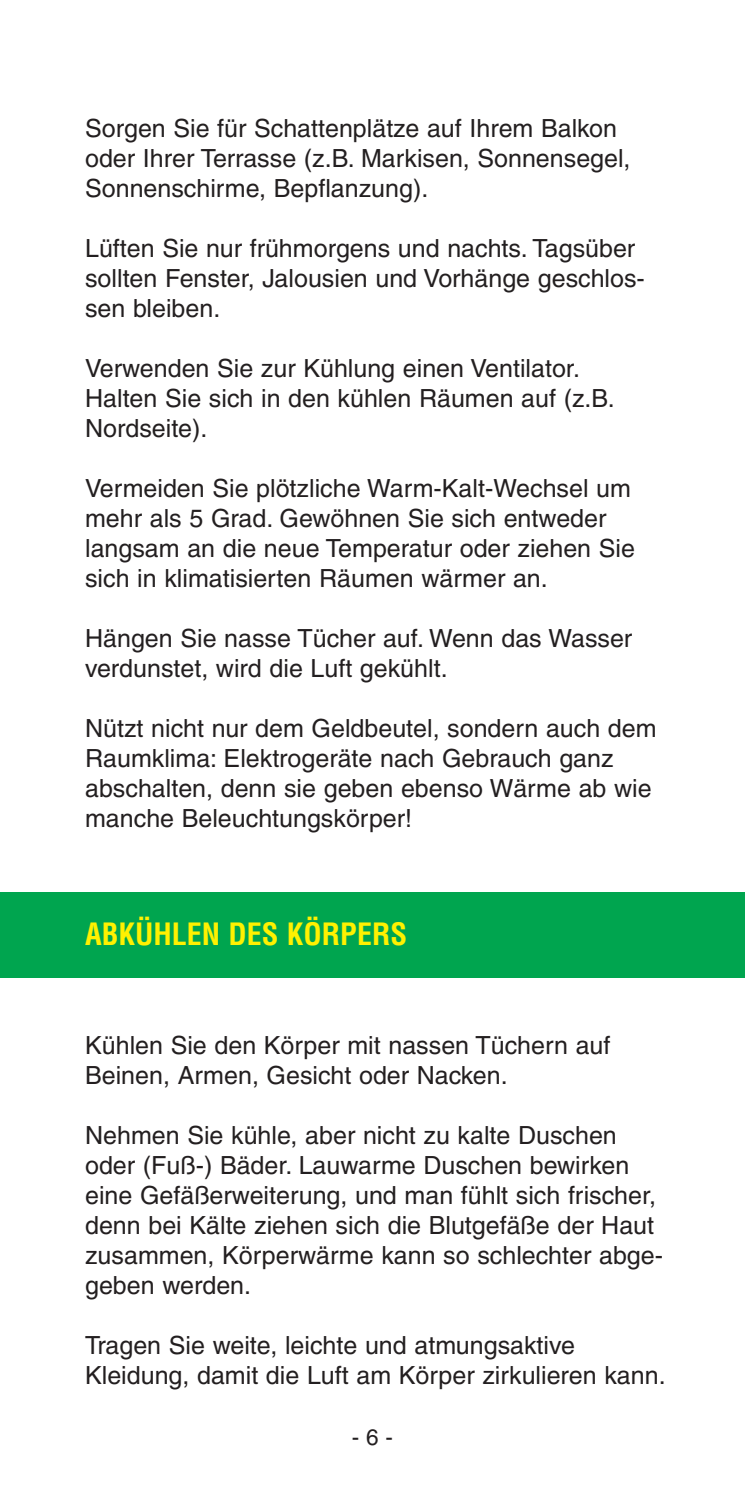
<style>
.page{position:relative;width:745px;height:1489px;background:#fff}
.page>*{position:absolute;margin:0;border:0;box-sizing:border-box;transform-origin:0 0}
.t1{font:700 condensed 30px "Helvetica";color:#fff101}
.t2{font:25px/30px "Helvetica";color:#231f20}
.t3{font:22.5px "Helvetica";color:#231f20}
</style>
<div class="page">
<div style="left:0;top:892px;width:744px;height:85px;background:#00a54f"></div>
<p class="t2" style="left:85px;top:116px;width:546px">Sorgen Sie für Schattenplätze auf Ihrem Balkon oder Ihrer Terrasse (z.B. Markisen, Sonnensegel,<br>Sonnenschirme, Bepflanzung).</p>
<p class="t2" style="left:85px;top:236px;width:561px">Lüften Sie nur frühmorgens und nachts. Tagsüber sollten Fenster, Jalousien und Vorhänge geschlos&shy;sen bleiben.</p>
<p class="t2" style="left:85px;top:356px;width:530px">Verwenden Sie zur Kühlung einen Ventilator.<br>Halten Sie sich in den kühlen Räumen auf (z.B.<br>Nordseite).</p>
<p class="t2" style="left:85px;top:476px;width:551px">Vermeiden Sie plötzliche Warm-Kalt-Wechsel um mehr als 5 Grad. Gewöhnen Sie sich entweder langsam an die neue Temperatur oder ziehen Sie sich in klimatisierten Räumen wärmer an.</p>
<p class="t2" style="left:85px;top:626px;width:548px">Hängen Sie nasse Tücher auf. Wenn das Wasser verdunstet, wird die Luft gekühlt.</p>
<p class="t2" style="left:85px;top:716px;width:572px">Nützt nicht nur dem Geldbeutel, sondern auch dem Raumklima: Elektrogeräte nach Gebrauch ganz abschalten, denn sie geben ebenso Wärme ab wie manche Beleuchtungskörper!</p>
<p class="t1" style="left:85px;top:917px;width:323px">ABKÜHLEN DES KÖRPERS</p>
<p class="t2" style="left:85px;top:1032px;width:526px">Kühlen Sie den Körper mit nassen Tüchern auf<br>Beinen, Armen, Gesicht oder Nacken.</p>
<p class="t2" style="left:85px;top:1122px;width:579px">Nehmen Sie kühle, aber nicht zu kalte Duschen oder (Fuß-) Bäder. Lauwarme Duschen bewirken eine Gefäßerweiterung, und man fühlt sich frischer, denn bei Kälte ziehen sich die Blutgefäße der Haut zusammen, Körperwärme kann so schlechter abge&shy;geben werden.</p>
<p class="t2" style="left:85px;top:1332px;width:581px">Tragen Sie weite, leichte und atmungsaktive<br>Kleidung, damit die Luft am Körper zirkulieren kann.</p>
<p class="t3" style="left:351px;top:1428px;width:43px">-6-</p>
</div>
